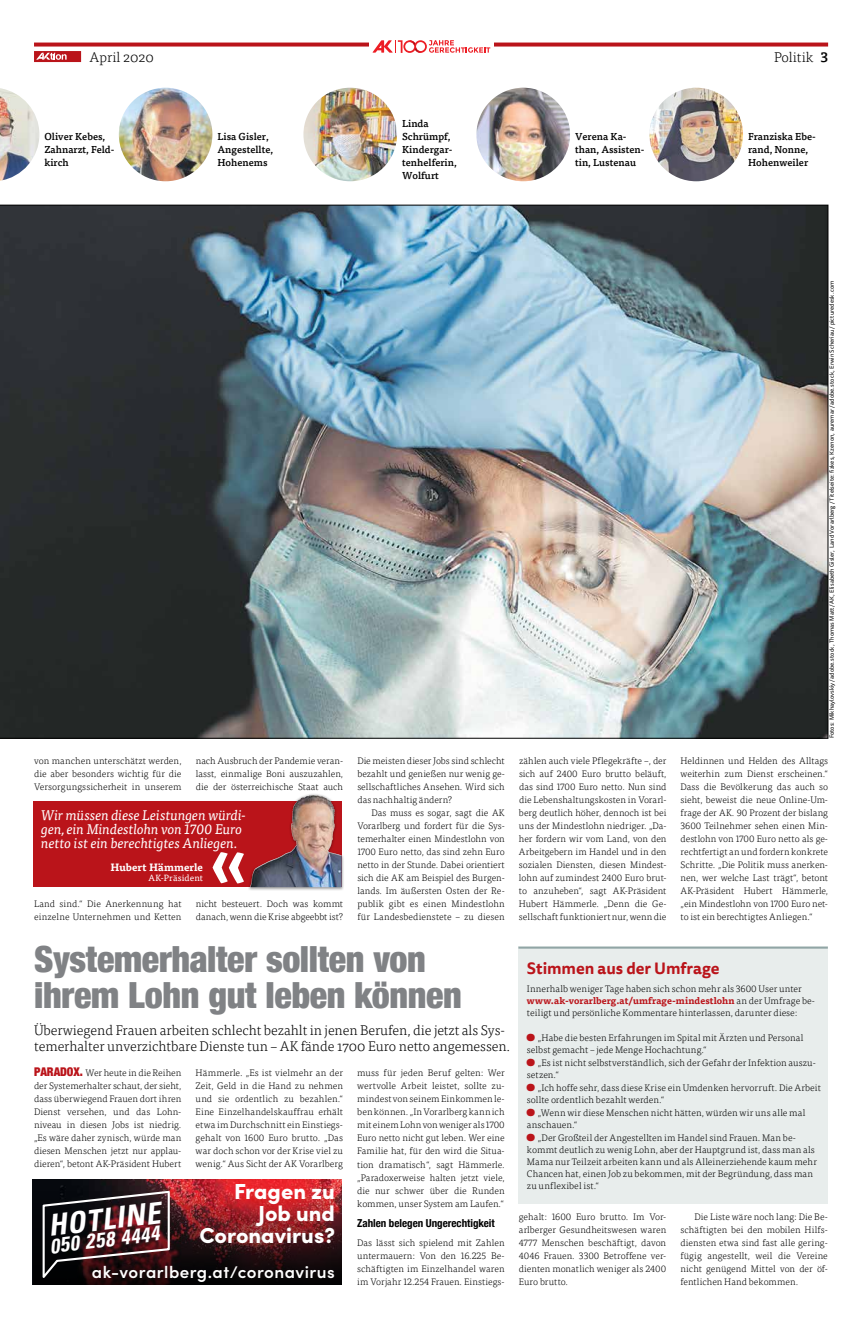
<style>
.page{position:relative;width:865px;height:1333px;background:#fff}
.page>*{position:absolute;margin:0;border:0;box-sizing:border-box;transform-origin:0 0}
.t1{font:900 condensed 36px/36px "Helvetica Neue";letter-spacing:-.01em;color:#808285}
.t2{font:italic 700 condensed 29.7px "Univers LT Std";color:#fff}
.t3{font:900 21.8px/21.8px "Sofia Pro";color:#fff;text-align:right}
.t4{font:italic 700 condensed 20.7px "Univers LT Std";color:#fff}
.t5{font:600 16.9px "Sofia Pro";letter-spacing:.03em;color:#fff}
.t6{font:700 16px "Tisa Sans Offc Pro";color:#ba141a}
.t7{font:300 14px/16px "Tisa Pro";letter-spacing:-.005em;color:#000}
.t8{font:italic 14px/14px "Tisa Pro";letter-spacing:-.015em;color:#fff}
.t9{font:700 condensed 11px "Helvetica Neue";color:#000}
.t10{font:700 10.5px "Tisa Pro";letter-spacing:-.005em;color:#fff}
.t11{font:500 10px/13px "Tisa Pro";color:#000}
.t12{font:300 9.5px/13px "Tisa Pro";letter-spacing:.005em;color:#000;text-align:justify}
.t13{font:9px "Tisa Pro";letter-spacing:.015em;color:#fff}
.t14{font:6px "Tisa Sans Offc Pro";color:#000}
.s1{font-weight:500}
.s2{font-family:"Helvetica Neue";font-weight:900;font-stretch:condensed;font-size:12px;color:#ba141a}
.s3{font-weight:700;color:#ba141a}
.s4{font-weight:900;font-size:14px;color:#ba141a}
</style>
<div class="page">
<img style="left:0;top:205px;width:828px;height:533px">
<div style="left:34px;top:51px;width:47px;height:11px;background:#ba141a"></div>
<svg style="left:36px;top:53px;width:31px;height:7px"></svg>
<svg style="left:34px;top:43px;width:794px;height:4px;background:#c12e34"></svg>
<div style="left:369px;top:36px;width:125px;height:20px;background:#fff"></div>
<svg style="left:372px;top:40px;width:118px;height:13px"></svg>
<div style="left:33px;top:801px;width:308px;height:85px;background:#ba141a"></div>
<div style="left:248px;top:793px;width:96px;height:97px;background:#000;opacity:.4"></div>
<img style="left:289px;top:795px;width:24px;height:57px">
<div style="left:518px;top:946px;width:309px;height:257px;background:#e8edec"></div>
<hr style="left:518px;top:946px;width:309px;height:2px;background:#91a5a5">
<img style="left:119px;top:88px;width:93px;height:93px;border-radius:47px">
<img style="left:303px;top:88px;width:94px;height:93px;border-radius:47px">
<img style="left:476px;top:88px;width:94px;height:93px;border-radius:47px">
<img style="left:649px;top:88px;width:94px;height:93px;border-radius:47px">
<img style="left:33px;top:1179px;width:308px;height:11px">
<img style="left:33px;top:1190px;width:308px;height:94px">
<svg style="left:41px;top:1189px;width:130px;height:93px;background:#321d20"></svg>
<img style="left:0;top:88px;width:39px;height:93px">
<h3 class="t7" style="left:89px;top:48px;width:66px">April 2020</h3>
<h3 class="t7" style="left:774px;top:48px;width:55px">Politik <span class="s1">3</span></h3>
<p class="t11" style="left:44px;top:129px;width:72px">Oliver Kebes,<br>Zahnarzt, Feld&shy;kirch</p>
<p class="t11" style="left:217px;top:129px;width:57px">Lisa Gisler,<br>Angestellte,<br>Hohenems</p>
<p class="t11" style="left:402px;top:116px;width:56px">Linda<br>Schrümpf,<br>Kindergar&shy;tenhelferin,<br>Wolfurt</p>
<p class="t11" style="left:575px;top:129px;width:71px">Verena Ka&shy;than, Assisten&shy;tin, Lustenau</p>
<p class="t11" style="left:748px;top:129px;width:69px">Franziska Ebe&shy;rand, Nonne,<br>Hohenweiler</p>
<p class="t12" style="left:34px;top:754px;width:149px">von manchen unterschätzt werden, die aber besonders wichtig für die Versorgungssicherheit in unserem</p>
<p class="t12" style="left:196px;top:754px;width:149px">nach Ausbruch der Pandemie veran&shy;lasst, einmalige Boni auszuzahlen, die der österreichische Staat auch</p>
<h3 class="t8" style="left:41px;top:807px;width:206px">Wir müssen diese Leistungen würdi&shy;gen, ein Mindestlohn von 1700 Euro netto ist ein berechtigtes Anliegen.</h3>
<p class="t10" style="left:110px;top:858px;width:94px">Hubert Hämmerle</p>
<p class="t13" style="left:149px;top:871px;width:56px">AK-Präsident</p>
<p class="t12" style="left:34px;top:897px;width:149px">Land sind.“ Die Anerkennung hat einzelne Unternehmen und Ketten</p>
<p class="t12" style="left:196px;top:897px;width:149px">nicht besteuert. Doch was kommt danach, wenn die Krise abgeebbt ist?</p>
<p class="t12" style="left:357px;top:754px;width:149px">Die meisten dieser Jobs sind schlecht bezahlt und genießen nur wenig ge&shy;sellschaftliches Ansehen. Wird sich das nachhaltig ändern?</p>
<p class="t12" style="left:357px;top:806px;width:149px;text-indent:14px">Das muss es sogar, sagt die AK Vorarlberg und fordert für die Sys&shy;temerhalter einen Mindestlohn von 1700 Euro netto, das sind zehn Euro netto in der Stunde. Dabei orientiert sich die AK am Beispiel des Burgen&shy;lands. Im äußersten Osten der Re&shy;publik gibt es einen Mindestlohn für Landesbedienstete – zu diesen</p>
<h1 class="t1" style="left:34px;top:939px;width:429px">Systemerhalter sollten von ihrem Lohn gut leben können</h1>
<h3 class="t7" style="left:34px;top:1021px;width:477px">Überwiegend Frauen arbeiten schlecht bezahlt in jenen Berufen, die jetzt als Sys&shy;temerhalter unverzichtbare Dienste tun – AK fände 1700 Euro netto angemessen.</h3>
<p class="t12" style="left:34px;top:1066px;width:149px"><span class="s2">PARADOX.</span> Wer heute in die Reihen der Systemerhalter schaut, der sieht, dass überwiegend Frauen dort ihren Dienst versehen, und das Lohn&shy;niveau in diesen Jobs ist niedrig. „Es wäre daher zynisch, würde man diesen Menschen jetzt nur applau&shy;dieren“, betont AK-Präsident Hubert</p>
<p class="t12" style="left:196px;top:1066px;width:149px">Hämmerle. „Es ist vielmehr an der Zeit, Geld in die Hand zu nehmen und sie ordentlich zu bezahlen.“ Eine Einzelhandelskauffrau erhält etwa im Durchschnitt ein Einstiegs&shy;gehalt von 1600 Euro brutto. „Das war doch schon vor der Krise viel zu wenig.“ Aus Sicht der AK Vorarlberg</p>
<p class="t12" style="left:357px;top:1066px;width:149px">muss für jeden Beruf gelten: Wer wertvolle Arbeit leistet, sollte zu&shy;mindest von seinem Einkommen le&shy;ben können. „In Vorarlberg kann ich mit einem Lohn von weniger als 1700<br>Euro netto nicht gut leben. Wer eine Familie hat, für den wird die Situa&shy;tion dramatisch“, sagt Hämmerle. „Paradoxerweise halten jetzt viele, die nur schwer über die Runden kommen, unser System am Laufen.“</p>
<p class="t9" style="left:357px;top:1213px;width:139px">Zahlen belegen Ungerechtigkeit</p>
<p class="t12" style="left:357px;top:1235px;width:149px">Das lässt sich spielend mit Zahlen untermauern: Von den 16.225 Be&shy;schäftigten im Einzelhandel waren im Vorjahr 12.254 Frauen. Einstiegs-</p>
<h3 class="t3" style="left:234px;top:1178px;width:102px">Fragen zu<br>Job und</h3>
<h2 class="t2" style="left:46px;top:1207px;width:114px;rotate:-7deg">HOTLINE</h2>
<h3 class="t4" style="left:48px;top:1233px;width:112px;rotate:-7deg">050 258 4444</h3>
<h3 class="t3" style="left:199px;top:1222px;width:137px">Coronavirus?</h3>
<h3 class="t5" style="left:92px;top:1258px;width:244px">ak-vorarlberg.at/coronavirus</h3>
<p class="t14" style="left:827px;top:738px;width:459px;rotate:-90deg">Fotos: Mikhaylovskiy /adobe.stock, Thomas Matt /AK, Elisabeth Gisler, Land Vorarlberg / Titelseite: fizkes, Kzenon, auremar /adobe.stock, Erwin Scheriau/picturedesk.com</p>
<p class="t12" style="left:519px;top:754px;width:149px">zählen auch viele Pflegekräfte –, der sich auf 2400 Euro brutto beläuft, das sind 1700 Euro netto. Nun sind die Lebenshaltungskosten in Vorarl&shy;berg deutlich höher, dennoch ist bei uns der Mindestlohn niedriger. „Da&shy;her fordern wir vom Land, von den Arbeitgebern im Handel und in den sozialen Diensten, diesen Mindest&shy;lohn auf zumindest 2400 Euro brut&shy;to anzuheben“, sagt AK-Präsident Hubert Hämmerle. „Denn die Ge&shy;sellschaft funktioniert nur, wenn die</p>
<p class="t12" style="left:680px;top:754px;width:149px">Heldinnen und Helden des Alltags weiterhin zum Dienst erscheinen.“ Dass die Bevölkerung das auch so sieht, beweist die neue Online-Um&shy;frage der AK. 90 Prozent der bislang 3600 Teilnehmer sehen einen Min&shy;destlohn von 1700 Euro netto als ge&shy;rechtfertigt an und fordern konkrete Schritte. „Die Politik muss anerken&shy;nen, wer welche Last trägt“, betont AK-Präsident Hubert Hämmerle, „ein Mindestlohn von 1700 Euro net&shy;to ist ein berechtigtes Anliegen.“</p>
<h3 class="t6" style="left:527px;top:956px;width:194px">Stimmen aus der Umfrage</h3>
<p class="t12" style="left:527px;top:981px;width:289px;line-height:12px;text-align:left">Innerhalb weniger Tage haben sich schon mehr als 3600 User unter <span class="s3">www.ak-vorarlberg.at/umfrage-mindestlohn</span> an der Umfrage be&shy;teiligt und persönliche Kommentare hinterlassen, darunter diese:</p>
<p class="t12" style="left:527px;top:1030px;width:278px;line-height:12px"><span class="s4">●</span> „Habe die besten Erfahrungen im Spital mit Ärzten und Personal selbst gemacht – jede Menge Hochachtung.“</p>
<p class="t12" style="left:527px;top:1055px;width:290px;line-height:12px"><span class="s4">●</span> „Es ist nicht selbstverständlich, sich der Gefahr der Infektion auszu&shy;setzen.“</p>
<p class="t12" style="left:527px;top:1080px;width:295px;line-height:12px"><span class="s4">●</span> „Ich hoffe sehr, dass diese Krise ein Umdenken hervorruft. Die Arbeit sollte ordentlich bezahlt werden.“</p>
<p class="t12" style="left:527px;top:1105px;width:280px;line-height:12px"><span class="s4">●</span> „Wenn wir diese Menschen nicht hätten, würden wir uns alle mal anschauen.“</p>
<p class="t12" style="left:527px;top:1130px;width:291px;line-height:12px;text-align:left"><span class="s4">●</span> „Der Großteil der Angestellten im Handel sind Frauen. Man be&shy;kommt deutlich zu wenig Lohn, aber der Hauptgrund ist, dass man als Mama nur Teilzeit arbeiten kann und als Alleinerziehende kaum mehr Chancen hat, einen Job zu bekommen, mit der Begründung, dass man zu unflexibel ist.“</p>
<p class="t12" style="left:519px;top:1209px;width:149px">gehalt: 1600 Euro brutto. Im Vor&shy;arlberger Gesundheitswesen waren 4777 Menschen beschäftigt, davon 4046 Frauen. 3300 Betroffene ver&shy;dienten monatlich weniger als 2400<br>Euro brutto.</p>
<p class="t12" style="left:680px;top:1209px;width:149px;text-indent:14px">Die Liste wäre noch lang: Die Be&shy;schäftigten bei den mobilen Hilfs&shy;diensten etwa sind fast alle gering&shy;fügig angestellt, weil die Vereine nicht genügend Mittel von der öf&shy;fentlichen Hand bekommen.</p>
</div>
